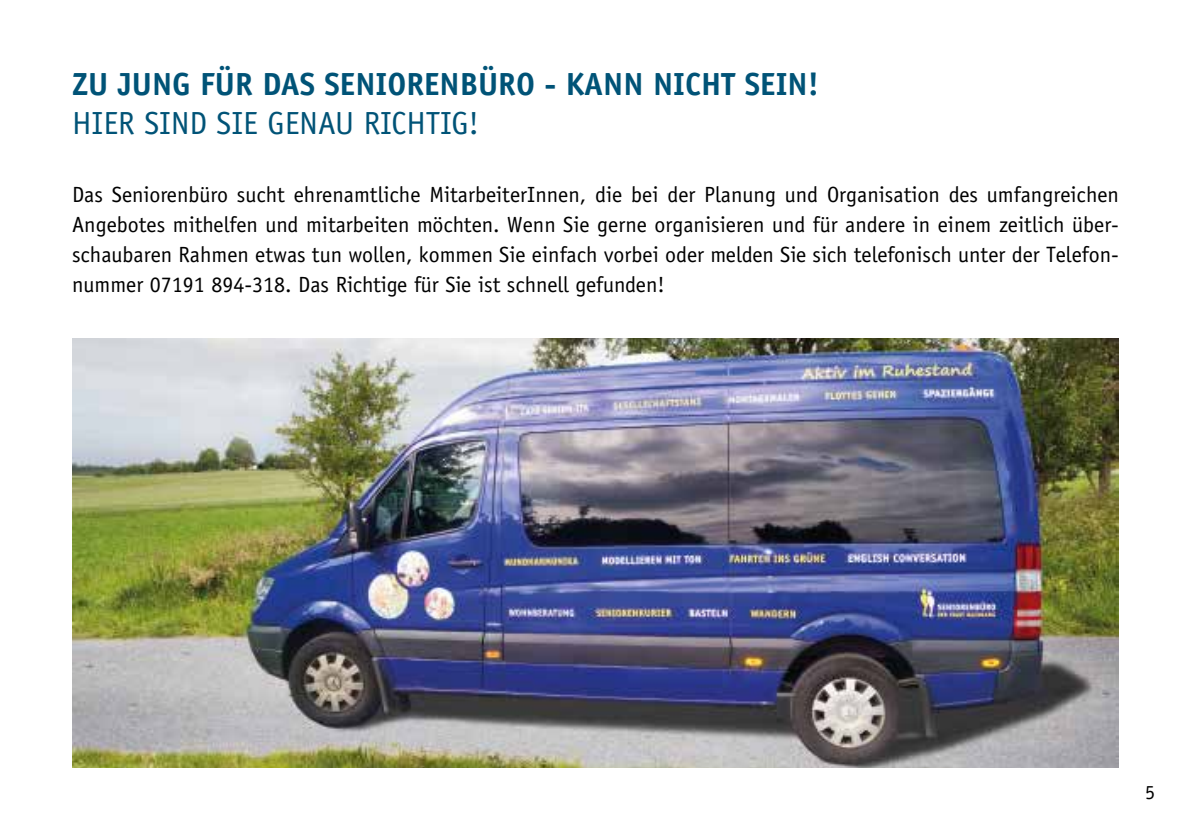
<style>
.page{position:relative;width:1191px;height:840px;background:#fff}
.page>*{position:absolute;margin:0;border:0;box-sizing:border-box;transform-origin:0 0}
.t1{font:700 32px "Officina Sans Std";color:#005377}
.t2{font:32px "Officina Sans Std";color:#005377}
.t3{font:22px/30px "Officina Sans Std";color:#000;text-align:justify}
.t4{font:20px "Officina Sans Std";color:#000}
.s1{font-size:22.2px}
</style>
<div class="page">
<img style="left:72px;top:338px;width:1047px;height:429px">
<h1 class="t1" style="left:72px;top:64px;width:748px">ZU JUNG FÜR DAS SENIORENBÜRO - KANN NICHT SEIN!</h1>
<h1 class="t2" style="left:72px;top:104px;width:409px">HIER SIND SIE GENAU RICHTIG!</h1>
<p class="t3" style="left:72px;top:180px;width:1048px">Das Seniorenbüro sucht ehrenamtliche MitarbeiterInnen, die bei der Planung und Organisation des umfangreichen Angebotes mithelfen und mitarbeiten möchten. Wenn Sie gerne organisieren und für andere in einem zeitlich über&shy;schaubaren Rahmen etwas tun wollen, kommen Sie einfach vorbei oder melden Sie sich telefonisch unter der <span class="s1">Telefon&shy;nummer 07191 894-318</span>. Das Richtige für Sie ist schnell gefunden!</p>
<p class="t4" style="left:1145px;top:780px;width:11px">5</p>
</div>
